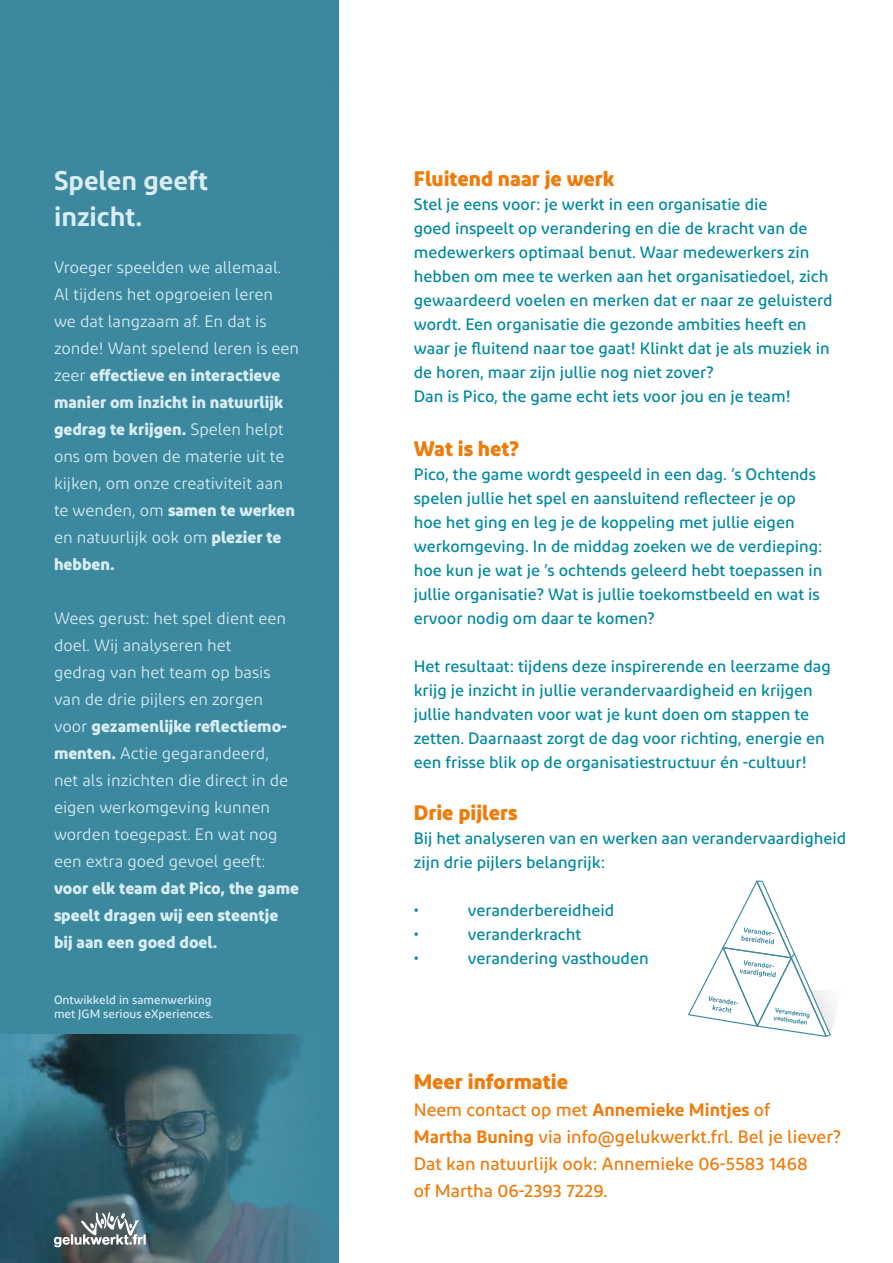
<style>
.page{position:relative;width:893px;height:1263px;background:#fff}
.page>*{position:absolute;margin:0;border:0;box-sizing:border-box;transform-origin:0 0}
.t1{font:600 27px/36px "Diodrum";color:#d9eef4}
.t2{font:700 21px "Diodrum";color:#ef7b0b}
.t3{font:500 18px/27px "Diodrum";color:#ef7b0b}
.t4{font:500 16.5px/24px "Diodrum";color:#0089a1}
.t5{font:16.5px/27px "Diodrum";color:#d9eef4}
.t6{font:700 16.5px/27px "Diodrum";color:#d9eef4}
.t7{font:500 12px/14.4px "Diodrum";color:#d9eef4}
.t8{font:600 6.45px/7.6px "Diodrum";color:#3f89a0}
.s1{font-weight:700}
.s2{font-weight:600}
</style>
<div class="page">
<div style="left:0;top:0;width:338px;height:1034px;background:#3c889f"></div>
<img style="left:0;top:1034px;width:338px;height:229px">
<svg style="left:54px;top:1212px;width:92px;height:35px"></svg>
<svg style="left:688px;top:881px;width:148px;height:156px"></svg>
<h1 class="t1" style="left:54px;top:162px;width:156px">Spelen geeft inzicht.</h1>
<p class="t5" style="left:54px;top:254px;width:247px">Vroeger speelden we allemaal.<br>Al tijdens het opgroeien leren<br>we dat langzaam af. En dat is zonde! Want spelend leren is een zeer <span class="s1">effectieve en interactieve manier om inzicht in natuurlijk gedrag te krijgen.</span> Spelen helpt ons om boven de materie uit te kijken, om onze creativiteit aan te wenden, om <span class="s1">samen te werken </span>en natuurlijk ook om <span class="s1">plezier te hebben.</span></p>
<p class="t5" style="left:54px;top:605px;width:236px">Wees gerust: het spel dient een doel. Wij analyseren het<br>gedrag van het team op basis van de drie pijlers en zorgen voor <span class="s1">gezamenlijke reflectiemo&shy;menten.</span> Actie gegarandeerd, net als inzichten die direct in de eigen werkomgeving kunnen worden toegepast. En wat nog een extra goed gevoel geeft:</p>
<p class="t6" style="left:54px;top:874px;width:246px">voor elk team dat Pico, the game speelt dragen wij een steentje bij aan een goed doel.</p>
<p class="t7" style="left:54px;top:992px;width:161px">Ontwikkeld in samenwerking met JGM serious eXperiences.</p>
<p class="t2" style="left:414px;top:165px;width:202px">Fluitend naar je werk</p>
<p class="t4" style="left:414px;top:192px;width:420px">Stel je eens voor: je werkt in een organisatie die<br>goed inspeelt op verandering en die de kracht van de medewerkers optimaal benut. Waar medewerkers zin hebben om mee te werken aan het organisatiedoel, zich gewaardeerd voelen en merken dat er naar ze geluisterd wordt. Een organisatie die gezonde ambities heeft en waar je fluitend naar toe gaat! Klinkt dat je als muziek in de horen, maar zijn jullie nog niet zover?<br>Dan is Pico, the game echt iets voor jou en je team!</p>
<p class="t2" style="left:414px;top:435px;width:107px">Wat is het?</p>
<p class="t4" style="left:414px;top:462px;width:410px">Pico, the game wordt gespeeld in een dag. ’s Ochtends spelen jullie het spel en aansluitend reflecteer je op hoe het ging en leg je de koppeling met jullie eigen werkomgeving. In de middag zoeken we de verdieping: hoe kun je wat je ’s ochtends geleerd hebt toepassen in jullie organisatie? Wat is jullie toekomstbeeld en wat is ervoor nodig om daar te komen?</p>
<p class="t4" style="left:414px;top:654px;width:418px">Het resultaat: tijdens deze inspirerende en leerzame dag krijg je inzicht in jullie verandervaardigheid en krijgen jullie handvaten voor wat je kunt doen om stappen te zetten. Daarnaast zorgt de dag voor richting, energie en een frisse blik op de organisatiestructuur én -cultuur!</p>
<p class="t2" style="left:414px;top:799px;width:105px">Drie pijlers</p>
<p class="t4" style="left:414px;top:826px;width:434px">Bij het analyseren van en werken aan verandervaardigheid zijn drie pijlers belangrijk:</p>
<p class="t4" style="left:414px;top:898px;width:7px">•</p>
<p class="t4" style="left:468px;top:898px;width:148px">veranderbereidheid</p>
<p class="t4" style="left:414px;top:922px;width:7px">•</p>
<p class="t4" style="left:468px;top:922px;width:115px">veranderkracht</p>
<p class="t4" style="left:414px;top:946px;width:7px">•</p>
<p class="t4" style="left:468px;top:946px;width:182px">verandering vasthouden</p>
<p class="t8" style="left:776px;top:1006px;width:37px;rotate:8deg">Verandering vasthouden</p>
<p class="t2" style="left:414px;top:1068px;width:156px">Meer informatie</p>
<p class="t3" style="left:414px;top:1096px;width:429px">Neem contact op met <span class="s2">Annemieke Mintjes</span> of<br><span class="s2">Martha Buning</span> via info@gelukwerkt.frl. Bel je liever?<br>Dat kan natuurlijk ook: Annemieke 06-5583 1468<br>of Martha 06-2393 7229.</p>
</div>
